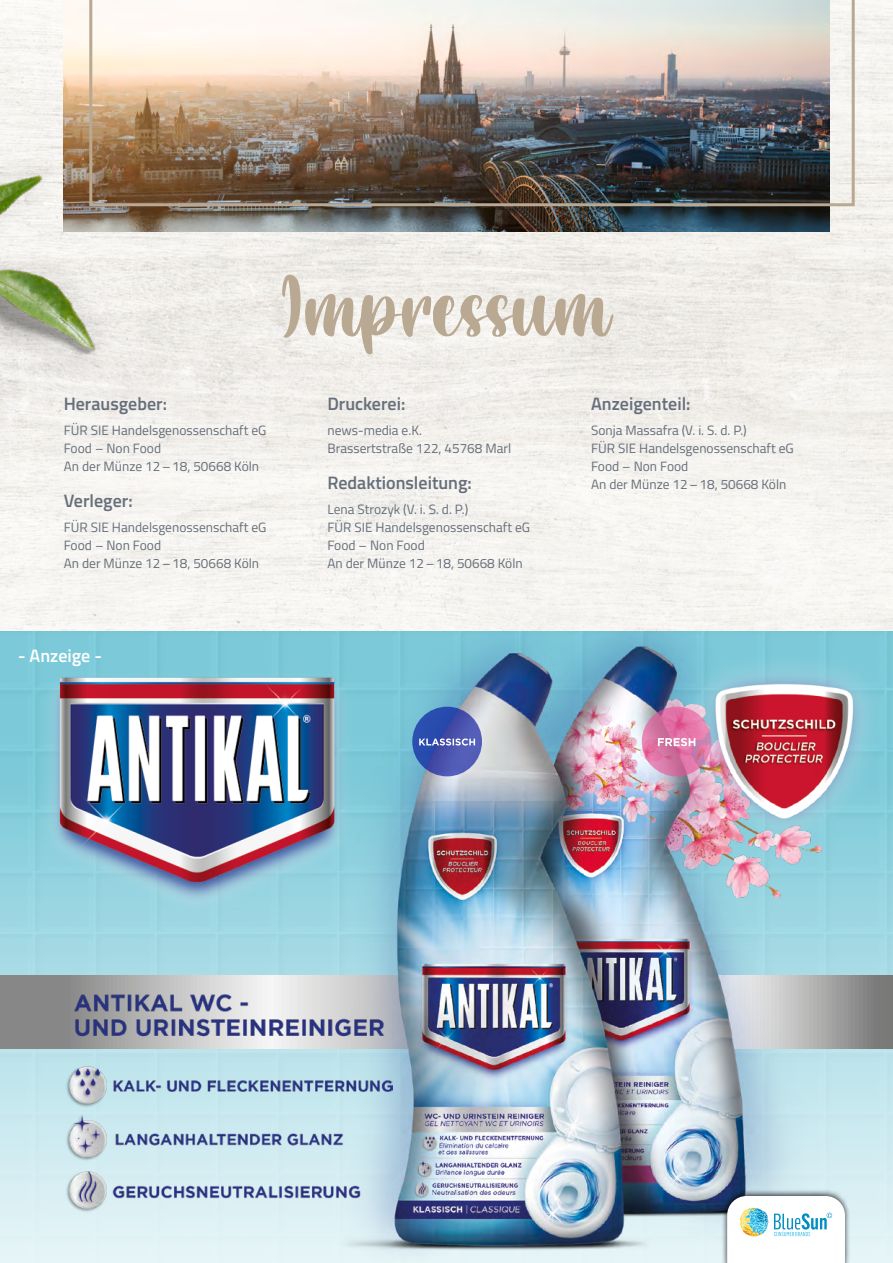
<style>
.page{position:relative;width:893px;height:1263px;background:#fff}
.page>*{position:absolute;margin:0;border:0;box-sizing:border-box;transform-origin:0 0}
.t1{font:93.15px "Risalah Cinta";color:#b9a892}
.t2{font:600 18px "Titillium Web";color:#656e7a}
.t3{font:600 18px "Titillium Web";color:#fff}
.t4{font:13.5px/18px "Titillium Web";color:#656e7a}
</style>
<div class="page">
<img style="left:0;top:0;width:893px;height:631px">
<img style="left:64px;top:0;width:765px;height:232px">
<img style="left:89px;top:0;width:766px;height:206px">
<svg style="left:0;top:631px;width:893px;height:632px;background:#b0dee7"></svg>
<svg style="left:0;top:976px;width:893px;height:72px;background:#a1a1a0"></svg>
<img style="left:296px;top:631px;width:577px;height:632px">
<svg style="left:642px;top:707px;width:69px;height:69px;background:#d873a3"></svg>
<svg style="left:412px;top:707px;width:70px;height:69px;background:#3f52af"></svg>
<div style="left:721px;top:1188px;width:130px;height:75px;background:#000;opacity:.75"></div>
<svg style="left:727px;top:1196px;width:118px;height:67px"></svg>
<img style="left:34px;top:655px;width:326px;height:266px">
<img style="left:674px;top:642px;width:219px;height:218px">
<img style="left:30px;top:991px;width:427px;height:72px">
<img style="left:35px;top:1055px;width:357px;height:158px">
<svg style="left:658px;top:738px;width:37px;height:8px"></svg>
<svg style="left:419px;top:738px;width:56px;height:7px"></svg>
<img style="left:0;top:18px;width:220px;height:419px">
<h1 class="t1" style="left:282px;top:254px;width:330px">Impressum</h1>
<h2 class="t2" style="left:64px;top:390px;width:105px">Herausgeber:</h2>
<p class="t4" style="left:64px;top:420px;width:204px">FÜR SIE Handelsgenossenschaft eG<br>Food – Non Food<br>An der Münze 12–18, 50668 Köln</p>
<h2 class="t2" style="left:64px;top:487px;width:70px">Verleger:</h2>
<p class="t4" style="left:64px;top:517px;width:204px">FÜR SIE Handelsgenossenschaft eG<br>Food – Non Food<br>An der Münze 12–18, 50668 Köln</p>
<h2 class="t2" style="left:327px;top:390px;width:79px">Druckerei:</h2>
<p class="t4" style="left:327px;top:420px;width:185px">news-media e.K.<br>Brassertstraße 122, 45768 Marl</p>
<h2 class="t2" style="left:327px;top:469px;width:146px">Redaktionsleitung:</h2>
<p class="t4" style="left:327px;top:499px;width:204px">Lena Strozyk (V. i. S. d. P.)<br>FÜR SIE Handelsgenossenschaft eG<br>Food – Non Food<br>An der Münze 12–18, 50668 Köln</p>
<h2 class="t2" style="left:591px;top:390px;width:101px">Anzeigenteil:</h2>
<p class="t4" style="left:591px;top:420px;width:204px">Sonja Massafra (V. i. S. d. P.)<br>FÜR SIE Handelsgenossenschaft eG<br>Food – Non Food<br>An der Münze 12–18, 50668 Köln</p>
<h2 class="t3" style="left:18px;top:642px;width:85px">- Anzeige -</h2>
</div>
